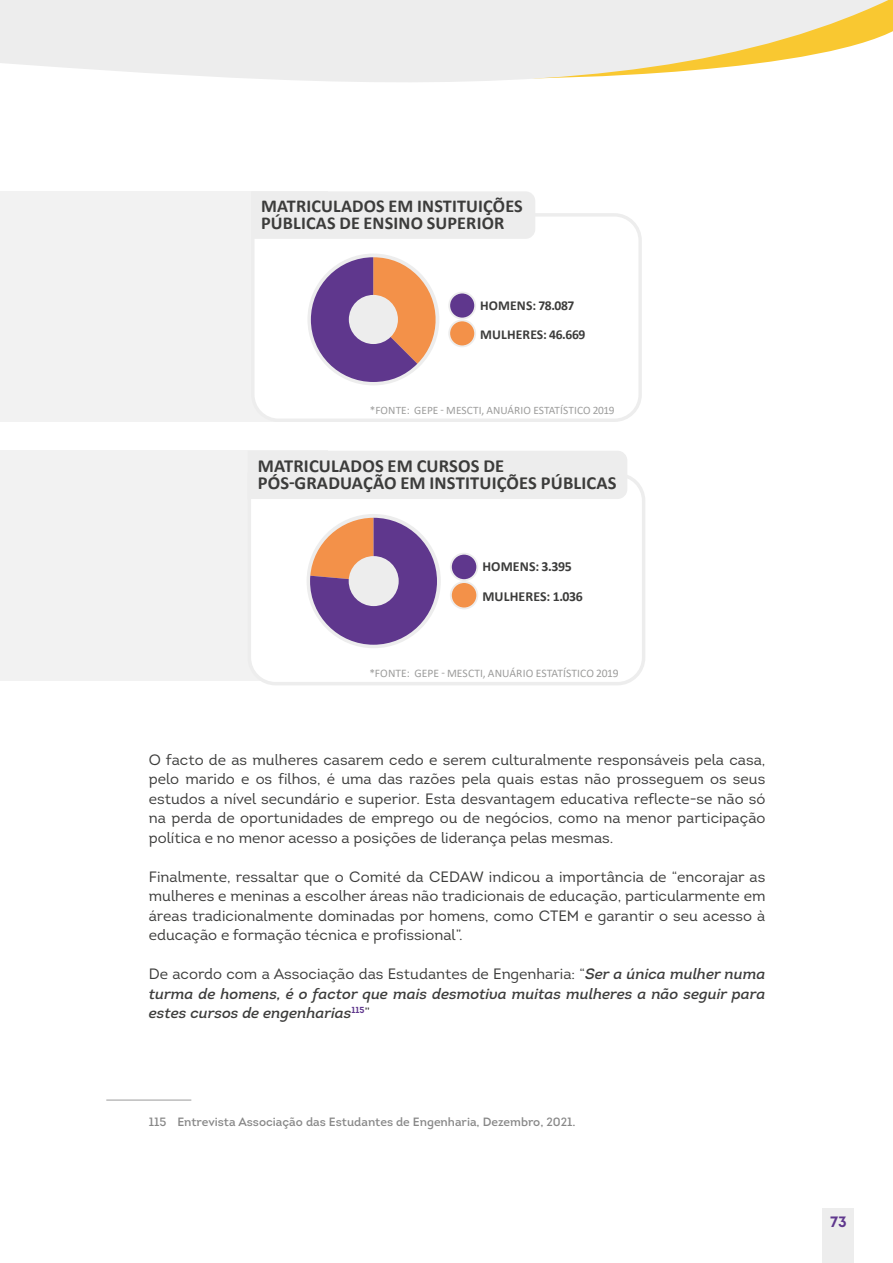
<style>
.page{position:relative;width:893px;height:1263px;background:#fff}
.page>*{position:absolute;margin:0;border:0;box-sizing:border-box;transform-origin:0 0}
.t1{font:700 18.45px/17.2px "Calibri";letter-spacing:.01em;color:#3c3c3b}
.t2{font:700 18.15px/17px "Calibri";letter-spacing:.01em;color:#3c3c3b}
.t3{font:15px/19.5px "Intro";color:#3c3c3b;text-align:justify}
.t4{font:italic 15px/19.5px "Intro";color:#3c3c3b;text-align:justify}
.t5{font:700 15px "Intro";color:#5f378d}
.t6{font:700 13.8px/29.4px "Calibri";letter-spacing:.01em;color:#3c3c3b}
.t7{font:700 13.65px/29px "Calibri";letter-spacing:.01em;color:#3c3c3b}
.t8{font:12px "Intro";color:#878787}
.t9{font:11.55px "Calibri";letter-spacing:.01em;color:#9d9d9c}
.t10{font:11.4px "Calibri";letter-spacing:.01em;color:#9d9d9c}
.s1{font-style:normal}
</style>
<div class="page">
<div style="left:823px;top:1208px;width:31px;height:55px;background:#ededed"></div>
<svg style="left:0;top:0;width:893px;height:82px;fill:#ededed"></svg>
<hr style="left:106px;top:1099px;width:85px;height:2px;background:#bcbcbc">
<div style="left:0;top:191px;width:327px;height:231px;background:#f2f2f2"></div>
<div style="left:0;top:451px;width:327px;height:230px;background:#f2f2f2"></div>
<svg style="left:255px;top:213px;width:387px;height:209px"></svg>
<div style="left:449px;top:293px;width:26px;height:26px;background:#5f378d;border-radius:50%"></div>
<div style="left:448px;top:292px;width:28px;height:27px;border:2px solid #ededed;border-radius:50%"></div>
<div style="left:449px;top:320px;width:26px;height:26px;background:#f39149;border-radius:50%"></div>
<div style="left:448px;top:319px;width:28px;height:28px;border:2px solid #ededed;border-radius:50%"></div>
<svg style="left:311px;top:257px;width:131px;height:125px"></svg>
<div style="left:349px;top:295px;width:49px;height:49px;background:#ededed;border-radius:50%"></div>
<div style="left:255px;top:191px;width:280px;height:48px;background:#ededed"></div>
<svg style="left:251px;top:475px;width:394px;height:210px"></svg>
<div style="left:307px;top:514px;width:134px;height:134px;background:#ededed;border-radius:50%"></div>
<svg style="left:310px;top:518px;width:127px;height:127px"></svg>
<div style="left:451px;top:554px;width:26px;height:26px;background:#5f378d;border-radius:50%"></div>
<div style="left:450px;top:553px;width:28px;height:28px;border:2px solid #ededed;border-radius:50%"></div>
<div style="left:451px;top:582px;width:26px;height:26px;background:#f39149;border-radius:50%"></div>
<div style="left:450px;top:581px;width:28px;height:28px;border:2px solid #ededed;border-radius:50%"></div>
<div style="left:349px;top:556px;width:50px;height:50px;background:#ededed;border-radius:50%"></div>
<div style="left:251px;top:451px;width:376px;height:48px;background:#ededed"></div>
<p class="t2" style="left:261px;top:198px;width:263px">MATRICULADOS EM INSTITUIÇÕES<br>PÚBLICAS DE ENSINO SUPERIOR</p>
<p class="t7" style="left:480px;top:291px;width:107px">HOMENS: 78.087<br>MULHERES: 46.669</p>
<p class="t10" style="left:370px;top:402px;width:246px">*FONTE: GEPE - MESCTI, ANUÁRIO ESTATÍSTICO 2019</p>
<p class="t1" style="left:258px;top:457px;width:360px">MATRICULADOS EM CURSOS DE<br>PÓS-GRADUAÇÃO EM INSTITUIÇÕES PÚBLICAS</p>
<p class="t6" style="left:482px;top:552px;width:102px">HOMENS: 3.395<br>MULHERES: 1.036</p>
<p class="t9" style="left:369px;top:665px;width:251px">*FONTE: GEPE - MESCTI, ANUÁRIO ESTATÍSTICO 2019</p>
<p class="t3" style="left:149px;top:750px;width:618px">O facto de as mulheres casarem cedo e serem culturalmente responsáveis pela casa, pelo marido e os filhos, é uma das razões pela quais estas não prosseguem os seus estudos a nível secundário e superior. Esta desvantagem educativa reflecte-se não só na perda de oportunidades de emprego ou de negócios, como na menor participação política e no menor acesso a posições de liderança pelas mesmas.</p>
<p class="t3" style="left:149px;top:867px;width:618px;text-align:left">Finalmente, ressaltar que o Comité da CEDAW indicou a importância de “encorajar as mulheres e meninas a escolher áreas não tradicionais de educação, particularmente em áreas tradicionalmente dominadas por homens, como CTEM e garantir o seu acesso à educação e formação técnica e profissional”.</p>
<p class="t4" style="left:149px;top:964px;width:618px"><span class="s1">De acordo com a Associação das Estudantes de Engenharia: “</span>Ser a única mulher numa turma de homens, é o factor que mais desmotiva muitas mulheres a não seguir para estes cursos de engenharias<sup>115</sup><span class="s1">”</span></p>
<p class="t8" style="left:149px;top:1114px;width:428px">115 Entrevista Associação das Estudantes de Engenharia, Dezembro, 2021.</p>
<p class="t5" style="left:830px;top:1212px;width:18px">73</p>
</div>
